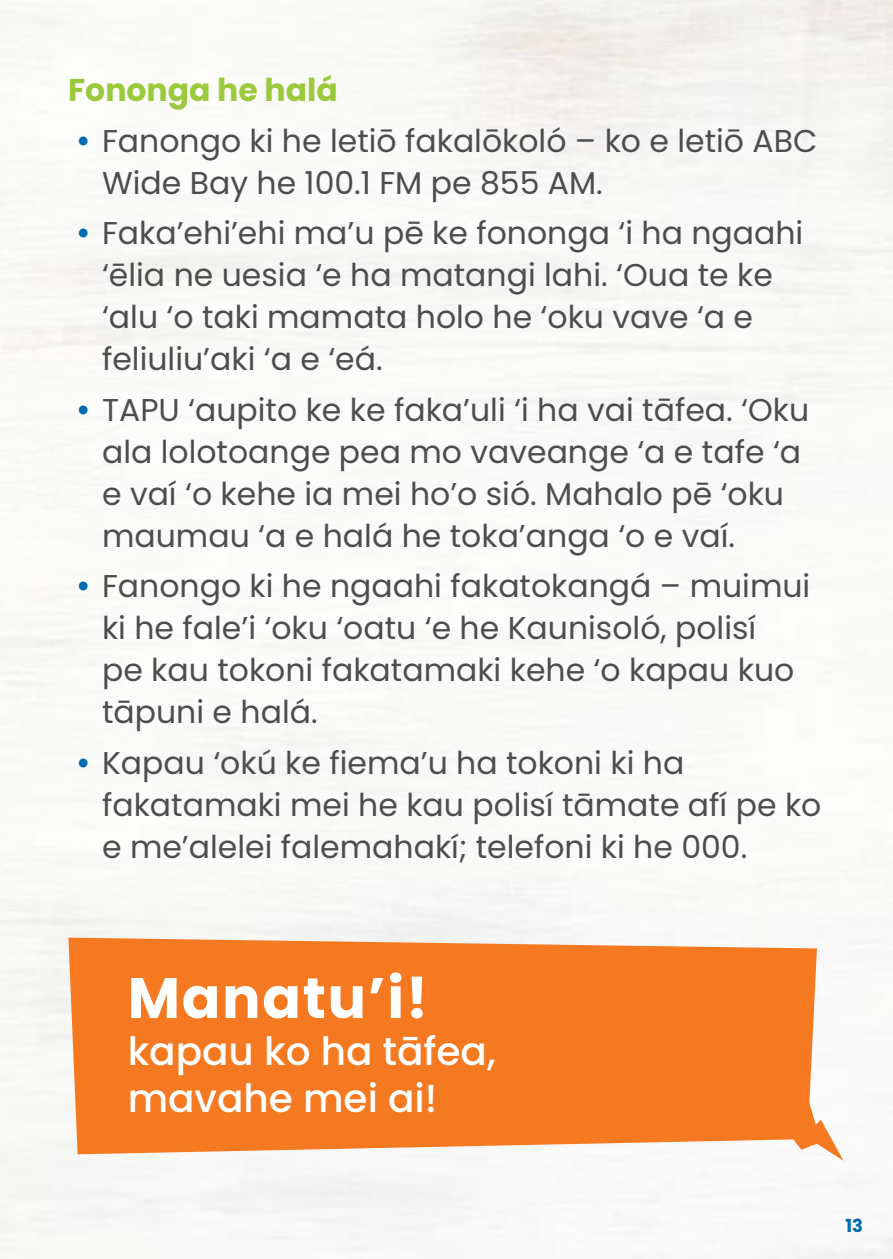
<style>
.page{position:relative;width:893px;height:1259px;background:#fff}
.page>*{position:absolute;margin:0;border:0;box-sizing:border-box;transform-origin:0 0}
.t1{font:700 57px "Poppins";letter-spacing:.03em;color:#fff}
.t2{font:500 39px/46.8px "Poppins";color:#fff}
.t3{font:31.5px/42px "Poppins";color:#4d4d4f}
.t4{font:700 31.5px "Poppins";color:#9aca3c}
.t5{font:700 18px "Poppins";color:#006caf}
</style>
<div class="page">
<svg style="left:68px;top:937px;width:749px;height:217px;background:#f4812e"></svg>
<svg style="left:778px;top:1097px;width:66px;height:64px"></svg>
<svg style="left:79px;top:582px;width:9px;height:9px"></svg>
<p class="t4" style="left:68px;top:72px;width:271px">Fononga he halá</p>
<p class="t3" style="left:102px;top:120px;width:717px">Fanongo ki he letiō fakalōkoló – ko e letiō ABC<br>Wide Bay he 100.1 FM pe 855 AM.</p>
<p class="t3" style="left:102px;top:212px;width:703px">Faka’ehi’ehi ma’u pē ke fononga ‘i ha ngaahi ‘ēlia ne uesia ‘e ha matangi lahi. ‘Oua te ke ‘alu ‘o taki mamata holo he ‘oku vave ‘a e feliuliu’aki ‘a e ‘eá.</p>
<p class="t3" style="left:102px;top:389px;width:709px">TAPU ‘aupito ke ke faka’uli ‘i ha vai tāfea. ‘Oku ala lolotoange pea mo vaveange ‘a e tafe ‘a e vaí ‘o kehe ia mei ho’o sió. Mahalo pē ‘oku maumau ‘a e halá he toka’anga ‘o e vaí.</p>
<p class="t3" style="left:102px;top:565px;width:710px">Fanongo ki he ngaahi fakatokangá – muimui ki he fale’i ‘oku ‘oatu ‘e he Kaunisoló, polisí<br>pe kau tokoni fakatamaki kehe ‘o kapau kuo tāpuni e halá.</p>
<p class="t3" style="left:102px;top:742px;width:721px">Kapau ‘okú ke fiema’u ha tokoni ki ha fakatamaki mei he kau polisí tāmate afí pe ko e me’alelei falemahakí; telefoni ki he 000.</p>
<h1 class="t1" style="left:128px;top:965px;width:302px">Manatu’i!</h1>
<p class="t2" style="left:128px;top:1028px;width:370px">kapau ko ha tāfea, mavahe mei ai!</p>
<p class="t5" style="left:845px;top:1215px;width:19px">13</p>
</div>
